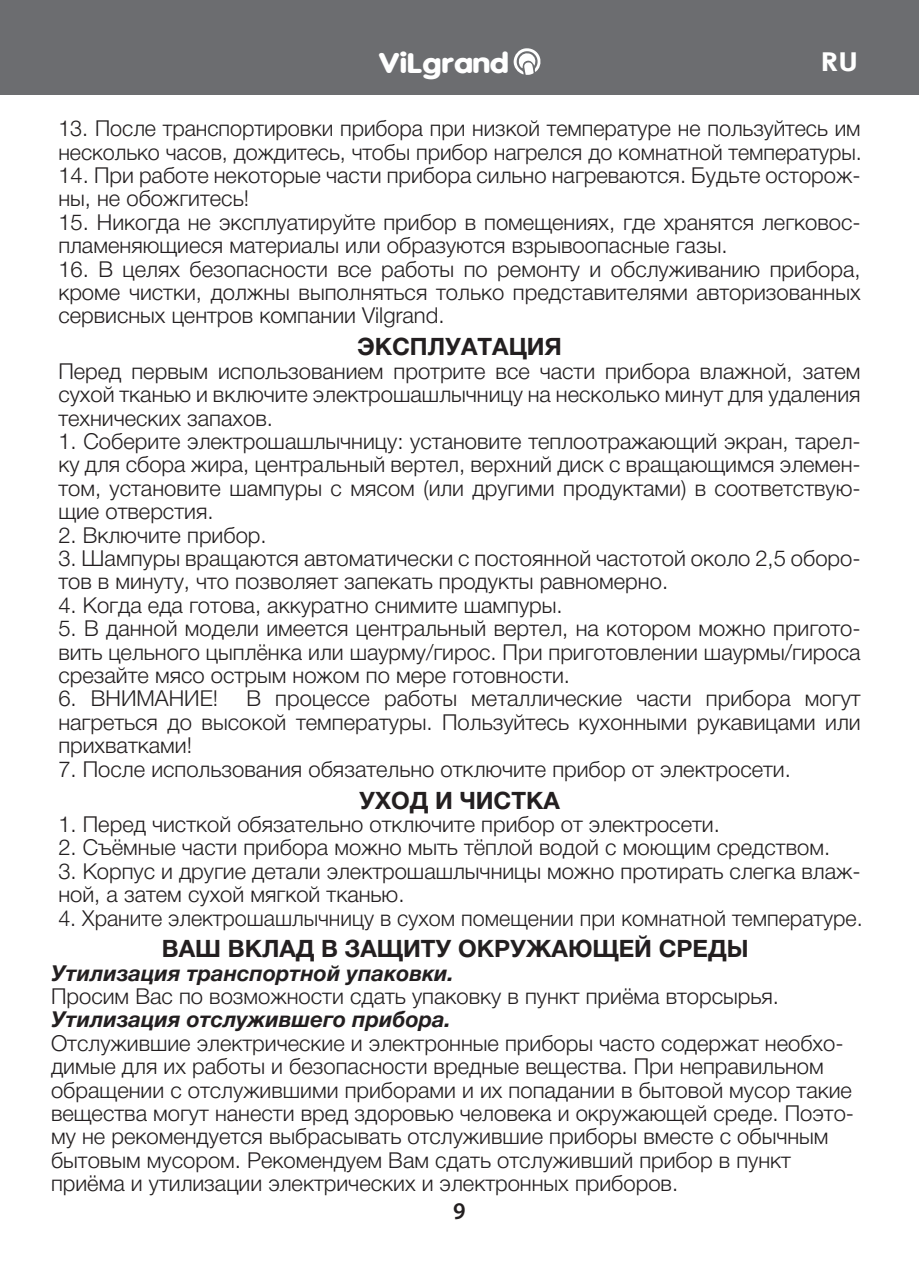
<style>
.page{position:relative;width:919px;height:1270px;background:#fff}
.page>*{position:absolute;margin:0;border:0;box-sizing:border-box;transform-origin:0 0}
.t1{font:700 27px "VAG World";color:#fff;scale:1.21 1}
.t2{font:700 26px "Century Gothic";color:#fff;scale:1.21 1}
.t3{font:700 24px "Helvetica Neue Cyr";color:#231f20}
.t4{font:600 24px "Myriad Pro";color:#231f20}
.t5{font:300 22px/23.4px "Helvetica Neue Cyr";color:#231f20}
.t6{font:italic 700 22px "Helvetica Neue Cyr";color:#231f20}
</style>
<div class="page">
<div style="left:0;top:0;width:918px;height:95px;background:#6c6d70"></div>
<svg style="left:513px;top:48px;width:28px;height:27px"></svg>
<p class="t1" style="left:378px;top:48px;width:109px">ViLgrand</p>
<p class="t2" style="left:820px;top:41px;width:33px">RU</p>
<p class="t5" style="left:58px;top:117px;width:805px">13. После транспортировки прибора при низкой температуре не пользуйтесь им несколько часов, дождитесь, чтобы прибор нагрелся до комнатной температуры.</p>
<p class="t5" style="left:58px;top:164px;width:803px">14. При работе некоторые части прибора сильно нагреваются. Будьте осторож&shy;ны, не обожгитесь!</p>
<p class="t5" style="left:58px;top:210px;width:803px">15. Никогда не эксплуатируйте прибор в помещениях, где хранятся легковос&shy;пламеняющиеся материалы или образуются взрывоопасные газы.</p>
<p class="t5" style="left:58px;top:257px;width:803px;text-align:justify">16. В целях безопасности все работы по ремонту и обслуживанию прибора, кроме чистки, должны выполняться только представителями авторизованных сервисных центров компании Vilgrand.</p>
<p class="t3" style="left:357px;top:334px;width:206px">ЭКСПЛУАТАЦИЯ</p>
<p class="t5" style="left:58px;top:359px;width:803px;text-align:justify">Перед первым использованием протрите все части прибора влажной, затем сухой тканью и включите электрошашлычницу на несколько минут для удаления технических запахов.</p>
<p class="t5" style="left:58px;top:430px;width:803px;text-align:justify">1. Соберите электрошашлычницу: установите теплоотражающий экран, тарел&shy;ку для сбора жира, центральный вертел, верхний диск с вращающимся элемен&shy;том, установите шампуры с мясом (или другими продуктами) в соответствую&shy;щие отверстия.</p>
<p class="t5" style="left:58px;top:523px;width:210px">2. Включите прибор.</p>
<p class="t5" style="left:58px;top:547px;width:803px">3. Шампуры вращаются автоматически с постоянной частотой около 2,5 оборо&shy;тов в минуту, что позволяет запекать продукты равномерно.</p>
<p class="t5" style="left:58px;top:594px;width:506px">4. Когда еда готова, аккуратно снимите шампуры.</p>
<p class="t5" style="left:58px;top:617px;width:803px;text-align:justify">5. В данной модели имеется центральный вертел, на котором можно пригото&shy;вить цельного цыплёнка или шаурму/гирос. При приготовлении шаурмы/гироса срезайте мясо острым ножом по мере готовности.</p>
<p class="t5" style="left:58px;top:687px;width:161px">6. ВНИМАНИЕ!</p>
<p class="t5" style="left:58px;top:687px;width:803px;text-align:justify;text-indent:188px">В процессе работы металлические части прибора могут нагреться до высокой температуры. Пользуйтесь кухонными рукавицами или прихватками!</p>
<p class="t5" style="left:58px;top:757px;width:734px">7. После использования обязательно отключите прибор от электросети.</p>
<p class="t3" style="left:359px;top:787px;width:202px">УХОД И ЧИСТКА</p>
<p class="t5" style="left:58px;top:813px;width:663px">1. Перед чисткой обязательно отключите прибор от электросети.</p>
<p class="t5" style="left:58px;top:836px;width:773px">2. Съёмные части прибора можно мыть тёплой водой с моющим средством.</p>
<p class="t5" style="left:58px;top:859px;width:803px">3. Корпус и другие детали электрошашлычницы можно протирать слегка влаж&shy;ной, а затем сухой мягкой тканью.</p>
<p class="t5" style="left:58px;top:906px;width:805px">4. Храните электрошашлычницу в сухом помещении при комнатной температуре.</p>
<p class="t3" style="left:162px;top:935px;width:588px">ВАШ ВКЛАД В ЗАЩИТУ ОКРУЖАЮЩЕЙ СРЕДЫ</p>
<p class="t6" style="left:51px;top:961px;width:404px">Утилизация транспортной упаковки.</p>
<p class="t5" style="left:51px;top:985px;width:729px">Просим Вас по возможности сдать упаковку в пункт приёма вторсырья.</p>
<p class="t6" style="left:51px;top:1007px;width:401px">Утилизация отслужившего прибора.</p>
<p class="t5" style="left:51px;top:1032px;width:804px">Отслужившие электрические и электронные приборы часто содержат необхо&shy;димые для их работы и безопасности вредные вещества. При неправильном обращении с отслужившими приборами и их попадании в бытовой мусор такие вещества могут нанести вред здоровью человека и окружающей среде. Поэто&shy;му не рекомендуется выбрасывать отслужившие приборы вместе с обычным бытовым мусором. Рекомендуем Вам сдать отслуживший прибор в пункт приёма и утилизации электрических и электронных приборов.</p>
<p class="t4" style="left:453px;top:1196px;width:14px">9</p>
</div>
